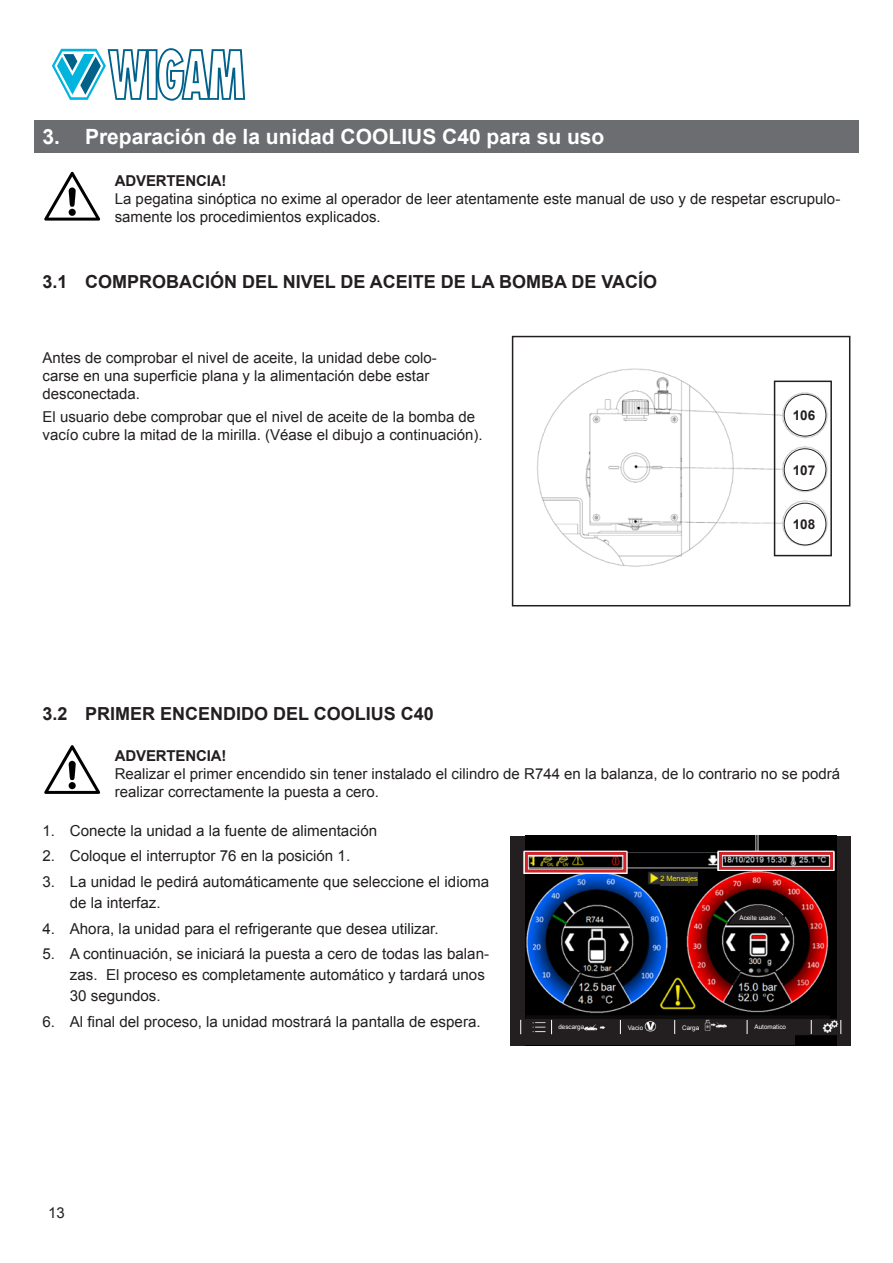
<style>
.page{position:relative;width:893px;height:1263px;background:#fff}
.page>*{position:absolute;margin:0;border:0;box-sizing:border-box;transform-origin:0 0}
.t1{font:700 21px "Arial";color:#fff}
.t2{font:700 18px "Arial";color:#231f20}
.t3{font:15.15px/21.1px "Arial";color:#231f20}
.Fliesstext{font:15px/18px "Arial";color:#231f20}
.t4{font:700 13.5px "Arial";color:#231f20}
.t5{font:7.35px "Arial";color:#fff101}
.t6{font:6.3px "Arial";color:#fff}
.s1{font-weight:700}
.s2{font-size:15px}
</style>
<div class="page">
<svg style="left:52px;top:48px;width:193px;height:53px"></svg>
<div style="left:34px;top:120px;width:825px;height:33px;background:#6c6d70"></div>
<svg style="left:44px;top:172px;width:56px;height:49px"></svg>
<svg style="left:44px;top:745px;width:56px;height:49px"></svg>
<img style="left:536px;top:368px;width:296px;height:199px">
<div style="left:774px;top:381px;width:58px;height:175px;border:2px solid #231f20"></div>
<div style="left:784px;top:394px;width:42px;height:42px;background:#fff;border-radius:50%"></div>
<div style="left:784px;top:394px;width:42px;height:42px;border:1px solid #231f20;border-radius:50%"></div>
<div style="left:784px;top:449px;width:42px;height:41px;background:#fff;border-radius:50%"></div>
<div style="left:784px;top:448px;width:42px;height:43px;border:1px solid #231f20;border-radius:50%"></div>
<div style="left:784px;top:503px;width:42px;height:42px;background:#fff;border-radius:50%"></div>
<div style="left:784px;top:503px;width:42px;height:42px;border:1px solid #231f20;border-radius:50%"></div>
<div style="left:512px;top:336px;width:338px;height:270px;border:2px solid #231f20"></div>
<div style="left:510px;top:836px;width:340px;height:209px;background:#231f20"></div>
<img style="left:525px;top:836px;width:311px;height:209px">
<hr style="left:755px;top:836px;width:3px;height:17px;background:#fff">
<svg style="left:756px;top:836px;width:2px;height:14px"></svg>
<svg style="left:523px;top:850px;width:105px;height:24px;background:#635749"></svg>
<div style="left:525px;top:852px;width:101px;height:20px;border:3px solid #d1232a"></div>
<svg style="left:717px;top:850px;width:117px;height:21px"></svg>
<div style="left:719px;top:852px;width:114px;height:18px;border:3px solid #d1232a"></div>
<div style="left:516px;top:1019px;width:279px;height:25px;background:#231f20"></div>
<svg style="left:520px;top:1019px;width:322px;height:16px"></svg>
<img style="left:531px;top:1021px;width:15px;height:12px">
<img style="left:584px;top:1023px;width:21px;height:7px">
<img style="left:643px;top:1020px;width:14px;height:12px">
<img style="left:704px;top:1020px;width:26px;height:11px">
<img style="left:820px;top:1020px;width:19px;height:14px">
<svg style="left:660px;top:871px;width:55px;height:13px"></svg>
<div style="left:660px;top:872px;width:38px;height:13px;background:#333"></div>
<svg style="left:729px;top:905px;width:59px;height:19px"></svg>
<p class="t1" style="left:43px;top:123px;width:563px">3. Preparación de la unidad COOLIUS C40 para su uso</p>
<p class="Fliesstext" style="left:115px;top:172px;width:727px"><span class="s1">ADVERTENCIA!<br></span>La pegatina sinóptica no exime al operador de leer atentamente este manual de uso y de respetar escrupulo&shy;samente los procedimientos explicados.</p>
<p class="t2" style="left:43px;top:270px;width:616px">3.1 COMPROBACIÓN DEL NIVEL DE ACEITE DE LA BOMBA DE VACÍO</p>
<p class="Fliesstext" style="left:43px;top:349px;width:396px">Antes de comprobar el nivel de aceite, la unidad debe colo&shy;carse en una superficie plana y la alimentación debe estar desconectada.</p>
<p class="Fliesstext" style="left:43px;top:407px;width:442px">El usuario debe comprobar que el nivel de aceite de la bomba de vacío cubre la mitad de la mirilla. (Véase el dibujo a continuación).</p>
<p class="t4" style="left:793px;top:406px;width:24px">106</p>
<p class="t4" style="left:793px;top:461px;width:24px">107</p>
<p class="t4" style="left:793px;top:515px;width:24px">108</p>
<p class="t2" style="left:43px;top:702px;width:393px">3.2 PRIMER ENCENDIDO DEL COOLIUS C40</p>
<p class="Fliesstext" style="left:115px;top:747px;width:727px"><span class="s1">ADVERTENCIA!<br></span>Realizar el primer encendido sin tener instalado el cilindro de R744 en la balanza, de lo contrario no se podrá realizar correctamente la puesta a cero.</p>
<p class="t3" style="left:43px;top:820px;width:336px"><span class="s2">1.</span> Conecte la unidad a la fuente de alimentación</p>
<p class="t3" style="left:43px;top:846px;width:309px">2. Coloque el interruptor 76 en la posición 1.</p>
<p class="t3" style="left:70px;top:871px;width:421px;text-indent:-27px">3. La unidad le pedirá automáticamente que seleccione el idioma de la interfaz.</p>
<p class="t3" style="left:43px;top:918px;width:398px">4. Ahora, la unidad para el refrigerante que desea utilizar.</p>
<p class="t3" style="left:70px;top:943px;width:421px;text-indent:-27px">5. A continuación, se iniciará la puesta a cero de todas las balan&shy;zas. El proceso es completamente automático y tardará unos<br>30 segundos.</p>
<p class="t3" style="left:43px;top:1011px;width:440px">6. Al final del proceso, la unidad mostrará la pantalla de espera.</p>
<p class="t5" style="left:660px;top:874px;width:39px">2 Mensajes</p>
<p class="t6" style="left:739px;top:914px;width:38px">Aceite usado</p>
<p class="t6" style="left:558px;top:1023px;width:27px">descarga</p>
<p class="t6" style="left:628px;top:1024px;width:17px">Vacio</p>
<p class="t6" style="left:682px;top:1023px;width:19px">Carga</p>
<p class="t6" style="left:755px;top:1023px;width:33px">Automatico</p>
<p class="Fliesstext" style="left:48px;top:1203px;width:18px">13</p>
</div>
